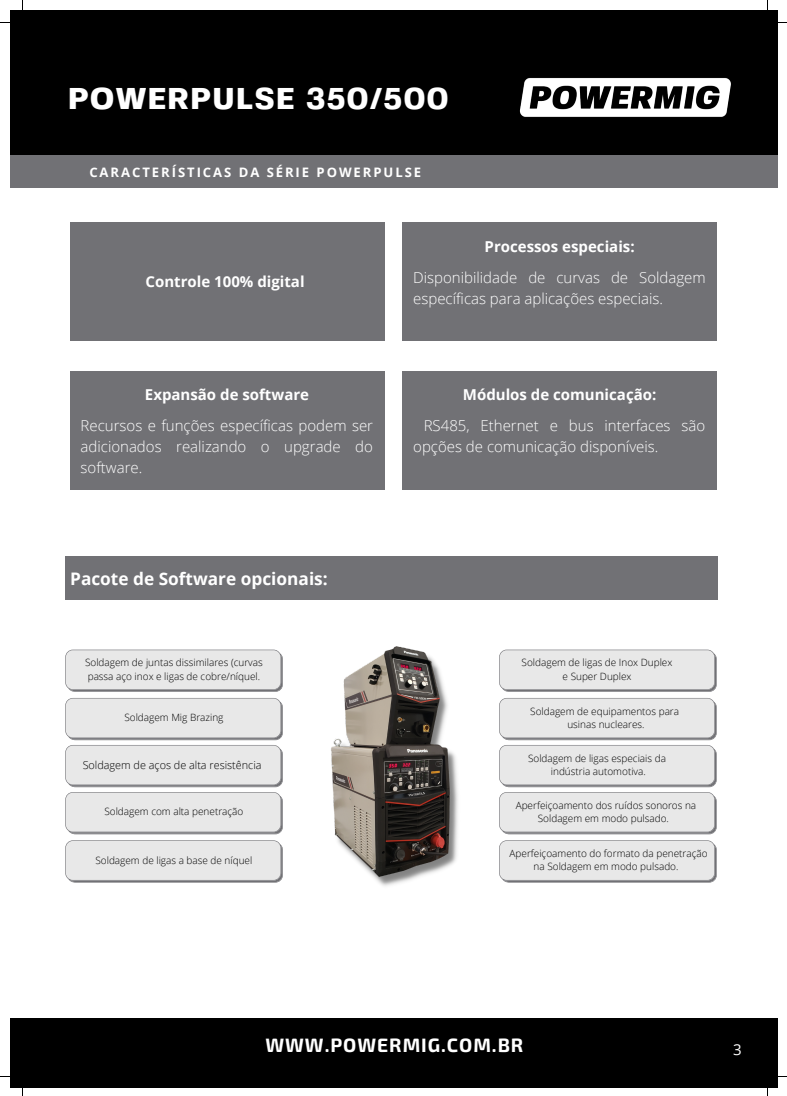
<style>
.page{position:relative;width:787px;height:1096px;background:#fff}
.page>*{position:absolute;margin:0;border:0;box-sizing:border-box;transform-origin:0 0}
.t1{font:800 30px "Fivo Sans";letter-spacing:.05em;color:#fff}
.t2{font:700 19.38px "Exo 2";letter-spacing:.05em;color:#fff}
.t3{font:700 17.25px "Open Sans";color:#fff}
.t4{font:300 15px/20.6px "Open Sans";color:#fff}
.t5{font:700 15px "Open Sans";color:#fff}
.t6{font:15px "Open Sans";color:#fff}
.t7{font:700 13px "Open Sans";letter-spacing:.15em;color:#fff}
.t8{font:300 10.88px "Open Sans";color:#000}
.t9{font:300 10px/13.4px "Open Sans";color:#000;text-align:center}
</style>
<div class="page">
<div style="left:10px;top:10px;width:768px;height:145px;background:#000"></div>
<img style="left:519px;top:78px;width:212px;height:39px">
<div style="left:10px;top:155px;width:768px;height:33px;background:#717175"></div>
<div style="left:10px;top:1017px;width:768px;height:69px;background:#000"></div>
<div style="left:70px;top:222px;width:314px;height:118px;background:#717175"></div>
<div style="left:70px;top:372px;width:314px;height:118px;background:#717175"></div>
<div style="left:402px;top:372px;width:315px;height:118px;background:#717175"></div>
<div style="left:402px;top:222px;width:315px;height:118px;background:#717175"></div>
<div style="left:65px;top:556px;width:652px;height:43px;background:#717175"></div>
<svg style="left:65px;top:649px;width:218px;height:42px"></svg>
<svg style="left:65px;top:698px;width:218px;height:136px"></svg>
<svg style="left:65px;top:840px;width:218px;height:42px"></svg>
<svg style="left:499px;top:649px;width:218px;height:42px"></svg>
<svg style="left:499px;top:698px;width:218px;height:136px"></svg>
<svg style="left:499px;top:840px;width:218px;height:42px"></svg>
<img style="left:331px;top:646px;width:127px;height:240px">
<p class="t1" style="left:68px;top:87px;width:382px">POWERPULSE 350/500</p>
<p class="t7" style="left:89px;top:163px;width:333px">CARACTERÍSTICAS DA SÉRIE POWERPULSE</p>
<p class="t5" style="left:146px;top:271px;width:161px">Controle 100% digital</p>
<p class="t5" style="left:145px;top:384px;width:166px">Expansão de software</p>
<p class="t4" style="left:81px;top:415px;width:294px;text-align:justify">Recursos e funções específicas podem ser adicionados realizando o upgrade do software.</p>
<p class="t3" style="left:70px;top:566px;width:259px">Pacote de Software opcionais:</p>
<p class="t9" style="left:85px;top:655px;width:179px;text-align:left">Soldagem de juntas dissimilares (curvas passa aço inox e ligas de cobre/níquel.</p>
<p class="t9" style="left:124px;top:710px;width:101px">Soldagem Mig Brazing</p>
<p class="t8" style="left:83px;top:757px;width:180px">Soldagem de aços de alta resistência</p>
<p class="t9" style="left:104px;top:804px;width:141px">Soldagem com alta penetração</p>
<p class="t9" style="left:95px;top:853px;width:158px">Soldagem de ligas a base de níquel</p>
<p class="t5" style="left:485px;top:236px;width:151px">Processos especiais:</p>
<p class="t4" style="left:413px;top:267px;width:294px">Disponibilidade de curvas de Soldagem específicas para aplicações especiais.</p>
<p class="t5" style="left:463px;top:384px;width:195px">Módulos de comunicação:</p>
<p class="t4" style="left:413px;top:415px;width:293px;text-indent:10px">RS485, Ethernet e bus interfaces são opções de comunicação disponíveis.</p>
<p class="t9" style="left:522px;top:655px;width:152px">Soldagem de ligas de Inox Duplex</p>
<p class="t9" style="left:563px;top:669px;width:70px">e Super Duplex</p>
<p class="t9" style="left:530px;top:704px;width:150px">Soldagem de equipamentos para</p>
<p class="t9" style="left:567px;top:717px;width:79px">usinas nucleares.</p>
<p class="t9" style="left:528px;top:751px;width:139px">Soldagem de ligas especiais da</p>
<p class="t9" style="left:551px;top:764px;width:96px">indústria automotiva.</p>
<p class="t9" style="left:516px;top:798px;width:182px">Aperfeiçoamento dos ruídos sonoros na<br>Soldagem em modo pulsado.</p>
<p class="t9" style="left:509px;top:846px;width:200px">Aperfeiçoamento do formato da penetração na Soldagem em modo pulsado.</p>
<p class="t2" style="left:265px;top:1032px;width:259px">WWW.POWERMIG.COM.BR</p>
<p class="t6" style="left:733px;top:1038px;width:10px">3</p>
</div>
